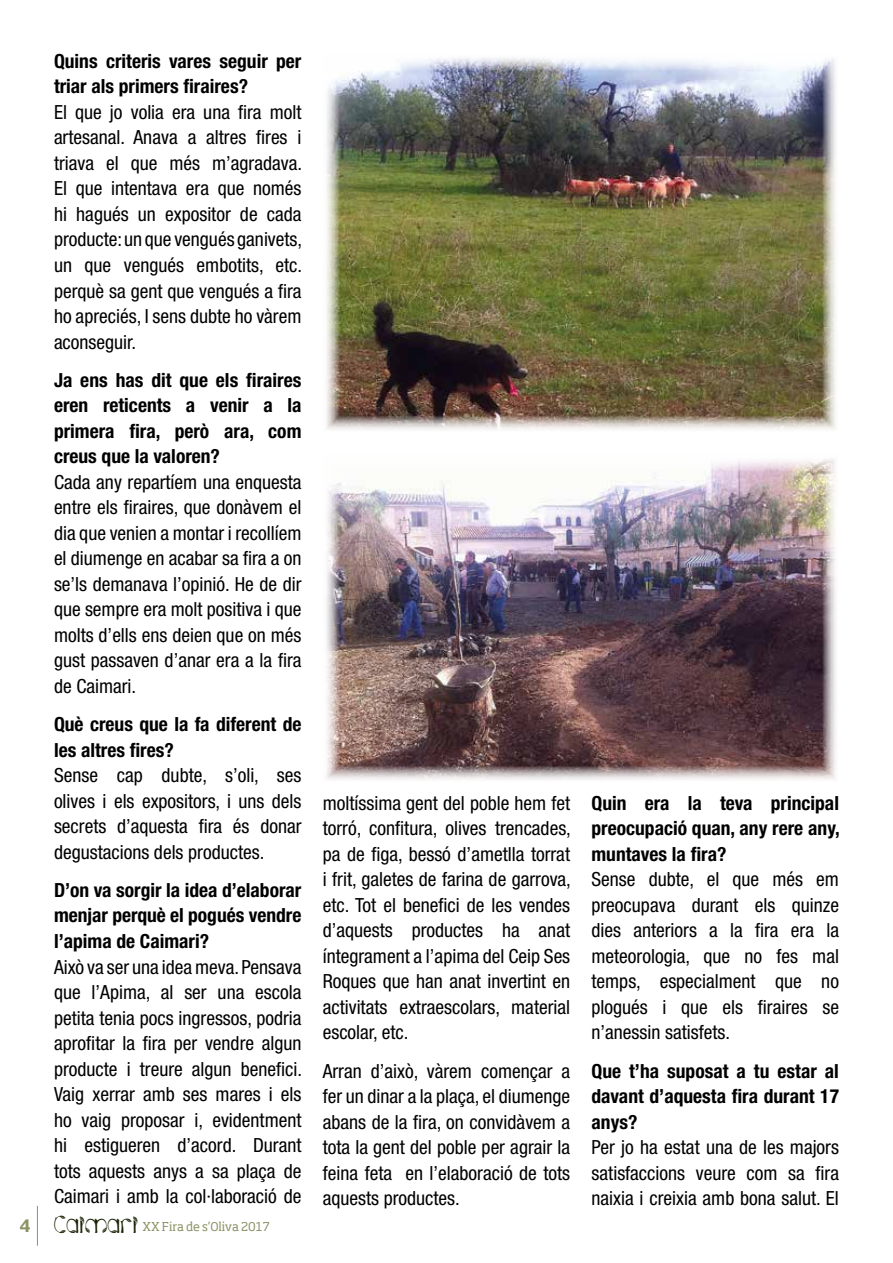
<style>
.page{position:relative;width:893px;height:1263px;background:#fff}
.page>*{position:absolute;margin:0;border:0;box-sizing:border-box;transform-origin:0 0}
.t1{font:condensed 19.5px/25.5px "Helvetica Neue LT Std";color:#000;text-align:justify}
.t2{font:700 condensed 19.5px/25.5px "Helvetica Neue LT Std";color:#000;text-align:justify}
.t3{font:12px "Soho Std";color:#8c9264}
.s1{font-family:"Stag Sans";font-weight:500;font-size:18px}
.s2{font-family:"Hojasdeplata";font-size:25.5px;color:#182100}
</style>
<div class="page">
<hr style="left:37px;top:1206px;width:1px;height:40px;background:#8c9264">
<img style="left:326px;top:58px;width:510px;height:372px">
<img style="left:326px;top:459px;width:510px;height:321px">
<p class="t2" style="left:54px;top:48px;width:249px">Quins criteris vares seguir per triar als primers firaires?</p>
<p class="t1" style="left:54px;top:99px;width:250px">El que jo volia era una fira molt artesanal. Anava a altres fires i triava el que més m’agradava.<br>El que intentava era que només hi hagués un expositor de cada producte: un que vengués ganivets, un que vengués embotits, etc. perquè sa gent que vengués a fira ho apreciés, I sens dubte ho vàrem aconseguir.</p>
<p class="t2" style="left:54px;top:367px;width:249px">Ja ens has dit que els firaires eren reticents a venir a la primera fira, però ara, com creus que la valoren?</p>
<p class="t1" style="left:54px;top:469px;width:249px">Cada any repartíem una enquesta entre els firaires, que donàvem el dia que venien a montar i recollíem el diumenge en acabar sa fira a on se’ls demanava l’opinió. He de dir que sempre era molt positiva i que molts d’ells ens deien que on més gust passaven d’anar era a la fira de Caimari.</p>
<p class="t2" style="left:54px;top:711px;width:249px">Què creus que la fa diferent de les altres fires?</p>
<p class="t1" style="left:54px;top:762px;width:249px">Sense cap dubte, s’oli, ses olives i els expositors, i uns dels secrets d’aquesta fira és donar degustacions dels productes.</p>
<p class="t2" style="left:54px;top:877px;width:249px">D’on va sorgir la idea d’elaborar menjar perquè el pogués vendre l’apima de Caimari?</p>
<p class="t1" style="left:54px;top:954px;width:250px">Això va ser una idea meva. Pensava que l’Apima, al ser una escola petita tenia pocs ingressos, podria aprofitar la fira per vendre algun producte i treure algun benefici.<br>Vaig xerrar amb ses mares i els ho vaig proposar i, evidentment hi estigueren d’acord. Durant tots aquests anys a sa plaça de Caimari i amb la col·laboració de</p>
<p class="t3" style="left:20px;top:1219px;width:251px"><span class="s1">4</span> <span class="s2">Caimari</span> XX Fira de s’Oliva 2017</p>
<p class="t1" style="left:323px;top:790px;width:250px">moltíssima gent del poble hem fet torró, confitura, olives trencades, pa de figa, bessó d’ametlla torrat i frit, galetes de farina de garrova, etc. Tot el benefici de les vendes d’aquests productes ha anat íntegrament a l’apima del Ceip Ses Roques que han anat invertint en activitats extraescolars, material escolar, etc.</p>
<p class="t1" style="left:323px;top:1058px;width:249px">Arran d’això, vàrem començar a fer un dinar a la plaça, el diumenge abans de la fira, on convidàvem a tota la gent del poble per agrair la feina feta en l’elaboració de tots aquests productes.</p>
<p class="t2" style="left:591px;top:790px;width:250px">Quin era la teva principal preocupació quan, any rere any, muntaves la fira?</p>
<p class="t1" style="left:591px;top:867px;width:249px">Sense dubte, el que més em preocupava durant els quinze dies anteriors a la fira era la meteorologia, que no fes mal temps, especialment que no plogués i que els firaires se n’anessin satisfets.</p>
<p class="t2" style="left:591px;top:1058px;width:249px">Que t’ha suposat a tu estar al davant d’aquesta fira durant 17 anys?</p>
<p class="t1" style="left:591px;top:1134px;width:249px">Per jo ha estat una de les majors satisfaccions veure com sa fira naixia i creixia amb bona salut. El</p>
</div>
